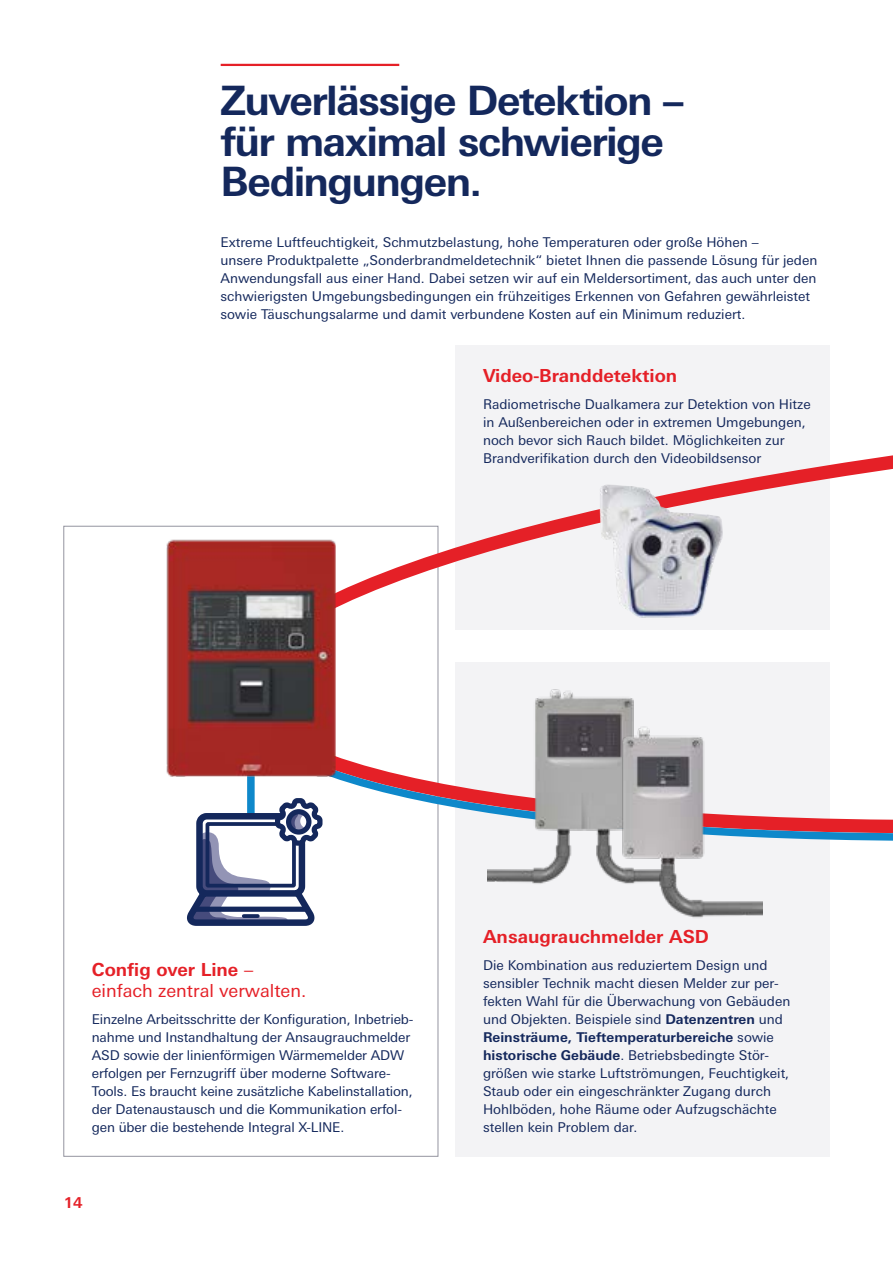
<style>
.page{position:relative;width:893px;height:1263px;background:#fff}
.page>*{position:absolute;margin:0;border:0;box-sizing:border-box;transform-origin:0 0}
.t1{font:700 40.5px/40.5px "Univers Next W1 G";letter-spacing:-.04em;color:#14285c}
.t2{font:700 18px "Univers Next W1 G";color:#e52027}
.t3{font:18px/21px "Univers Next W1 G";color:#e52027}
.t4{font:700 15px "Univers Next W1 G";color:#e52027}
.t5{font:13.5px/18px "Univers Next W1 G";color:#14285c}
.s1{font-weight:700}
</style>
<div class="page">
<div style="left:455px;top:662px;width:374px;height:495px;background:#f3f3f5"></div>
<div style="left:455px;top:345px;width:374px;height:285px;background:#f3f3f5"></div>
<svg style="left:234px;top:381px;width:659px;height:473px"></svg>
<svg style="left:234px;top:687px;width:659px;height:166px"></svg>
<div style="left:247px;top:740px;width:8px;height:76px;background:#0e88ca"></div>
<svg style="left:187px;top:795px;width:138px;height:131px"></svg>
<img style="left:488px;top:686px;width:178px;height:198px">
<img style="left:611px;top:721px;width:151px;height:197px">
<hr style="left:221px;top:64px;width:178px;height:2px;background:#e52027">
<img style="left:599px;top:485px;width:124px;height:133px">
<img style="left:166px;top:539px;width:170px;height:240px">
<h1 class="t1" style="left:220px;top:80px;width:464px">Zuverlässige Detektion – für maximal schwierige<br>Bedingungen.</h1>
<p class="t5" style="left:220px;top:233px;width:598px">Extreme Luftfeuchtigkeit, Schmutzbelastung, hohe Temperaturen oder große Höhen –<br>unsere Produktpalette „Sonderbrandmeldetechnik“ bietet Ihnen die passende Lösung für jeden Anwendungsfall aus einer Hand. Dabei setzen wir auf ein Meldersortiment, das auch unter den schwierigsten Umgebungsbedingungen ein frühzeitiges Erkennen von Gefahren gewährleistet sowie Täuschungsalarme und damit verbundene Kosten auf ein Minimum reduziert.</p>
<h2 class="t2" style="left:483px;top:365px;width:196px">Video-Branddetektion</h2>
<p class="t5" style="left:483px;top:395px;width:329px">Radiometrische Dualkamera zur Detektion von Hitze in Außenbereichen oder in extremen Umgebungen, noch bevor sich Rauch bildet. Möglichkeiten zur Brandverifikation durch den Videobildsensor</p>
<h2 class="t3" style="left:92px;top:959px;width:216px"><span class="s1">Config over Line</span> – einfach zentral verwalten.</h2>
<p class="t5" style="left:92px;top:1010px;width:323px">Einzelne Arbeitsschritte der Konfiguration, Inbetrieb&shy;nahme und Instandhaltung der Ansaugrauchmelder ASD sowie der linienförmigen Wärmemelder ADW erfolgen per Fernzugriff über moderne Software-Tools. Es braucht keine zusätzliche Kabelinstallation, der Datenaustausch und die Kommunikation erfol&shy;gen über die bestehende Integral X-LINE.</p>
<p class="t4" style="left:64px;top:1194px;width:20px">14</p>
<h2 class="t2" style="left:483px;top:926px;width:228px">Ansaugrauchmelder ASD</h2>
<p class="t5" style="left:483px;top:956px;width:309px">Die Kombination aus reduziertem Design und sensibler Technik macht diesen Melder zur per&shy;fekten Wahl für die Überwachung von Gebäuden und Objekten. Beispiele sind <span class="s1">Datenzentren</span> und <span class="s1">Reinsträume, Tieftemperaturbereiche</span> sowie <span class="s1">historische Gebäude</span>. Betriebsbedingte Stör&shy;größen wie starke Luftströmungen, Feuchtigkeit, Staub oder ein eingeschränkter Zugang durch Hohlböden, hohe Räume oder Aufzugschächte stellen kein Problem dar.</p>
</div>
